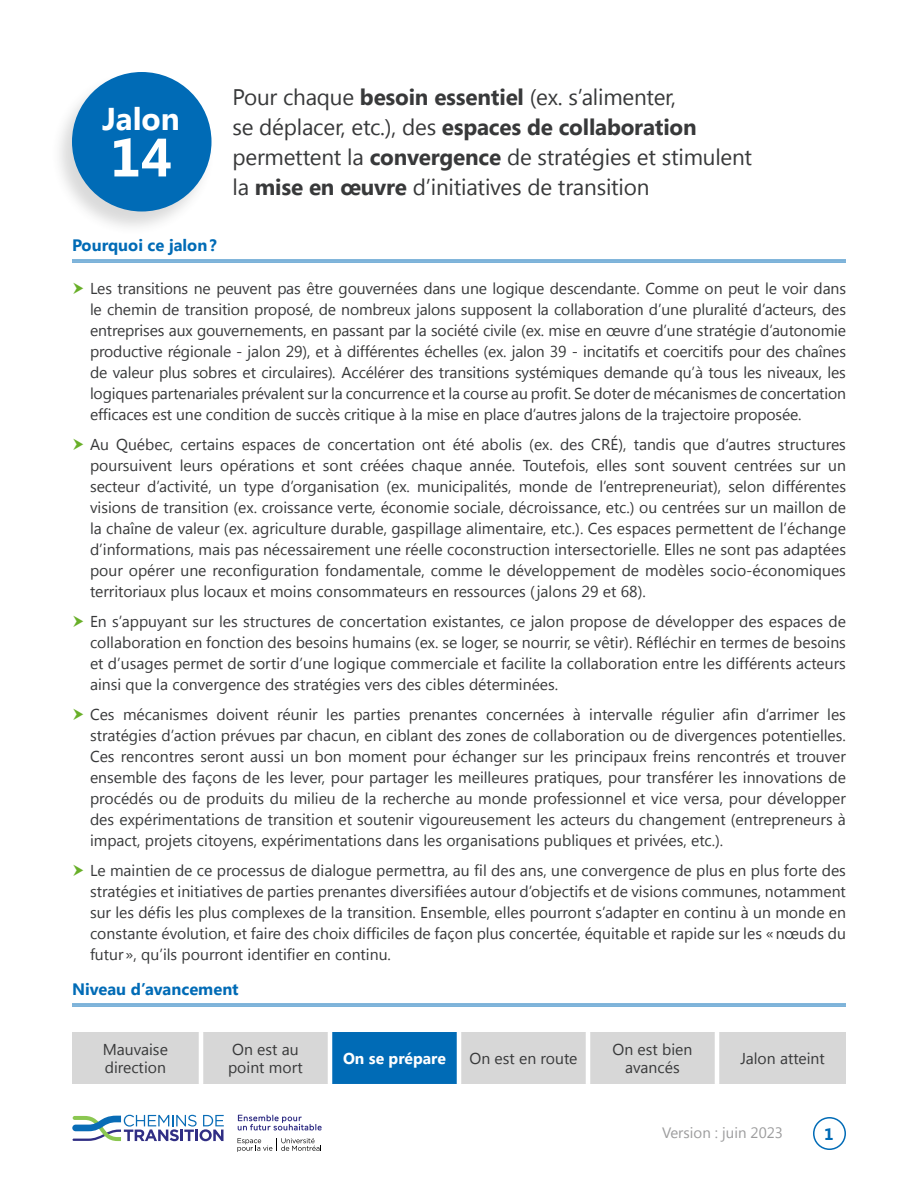
<style>
.page{position:relative;width:918px;height:1188px;background:#fff}
.page>*{position:absolute;margin:0;border:0;box-sizing:border-box;transform-origin:0 0}
.t1{font:700 54px "Segoe UI";color:#fff}
.t2{font:700 31.5px "Segoe UI";color:#fff}
.Titre{font:22.5px/30px "Segoe UI";letter-spacing:-.01em;color:#38393a}
.Sous-titres{font:700 16.5px "Segoe UI";color:#006bb6}
.Texte{font:15.75px/21px "Segoe UI";color:#38393a;text-align:justify}
.Texte-2{font:700 15.75px "Segoe UI";color:#fff}
.t3{font:15px "Segoe UI";color:#9c9c9d}
.s1{font-weight:700}
.s2{font-style:italic}
</style>
<div class="page">
<div style="left:813px;top:1117px;width:33px;height:33px;border:2px solid #006bb6;border-radius:50%"></div>
<svg style="left:72px;top:1115px;width:152px;height:26px"></svg>
<svg style="left:238px;top:1114px;width:84px;height:17px"></svg>
<svg style="left:237px;top:1138px;width:84px;height:14px"></svg>
<hr style="left:72px;top:260px;width:774px;height:1px;background:#006bb6">
<hr style="left:72px;top:262px;width:774px;height:1px;background:#006bb6">
<hr style="left:72px;top:1004px;width:774px;height:1px;background:#006bb6">
<hr style="left:72px;top:1006px;width:774px;height:1px;background:#006bb6">
<div style="left:72px;top:1032px;width:774px;height:52px;background:#d7d7d7"></div>
<div style="left:330px;top:1030px;width:129px;height:56px;background:#006bb6"></div>
<hr style="left:715px;top:1032px;width:4px;height:52px;background:#fff">
<hr style="left:199px;top:1032px;width:4px;height:52px;background:#fff">
<hr style="left:330px;top:1028px;width:129px;height:4px;background:#fff">
<hr style="left:328px;top:1032px;width:4px;height:52px;background:#fff">
<hr style="left:330px;top:1084px;width:129px;height:4px;background:#fff">
<hr style="left:457px;top:1032px;width:4px;height:52px;background:#fff">
<hr style="left:586px;top:1032px;width:4px;height:52px;background:#fff">
<div style="left:50px;top:72px;width:166px;height:164px;background:#38393a;opacity:.19"></div>
<div style="left:72px;top:72px;width:140px;height:140px;background:#006bb6;border-radius:50%"></div>
<p class="t2" style="left:102px;top:96px;width:79px">Jalon</p>
<p class="t1" style="left:110px;top:119px;width:64px">14</p>
<p class="Titre" style="left:232px;top:81px;width:521px">Pour chaque <span class="s1">besoin essentiel</span> (ex. s’alimenter,<br>se déplacer, etc.), des <span class="s1">espaces de collaboration </span>permettent la <span class="s1">convergence</span> de stratégies et stimulent la <span class="s1">mise en œuvre</span> d’initiatives de transition</p>
<p class="Sous-titres" style="left:72px;top:233px;width:146px">Pourquoi ce jalon?</p>
<p class="Texte" style="left:90px;top:277px;width:758px">Les transitions ne peuvent pas être gouvernées dans une logique descendante. Comme on peut le voir dans le chemin de transition proposé, de nombreux jalons supposent la collaboration d’une pluralité d’acteurs, des entreprises aux gouvernements, en passant par la société civile (ex. mise en œuvre d’une stratégie d’autonomie productive régionale - jalon 29), et à différentes échelles (ex. jalon 39 - incitatifs et coercitifs pour des chaînes de valeur plus sobres et circulaires)<span class="s2">.</span> Accélérer des transitions systémiques demande qu’à tous les niveaux, les logiques partenariales prévalent sur la concurrence et la course au profit. Se doter de mécanismes de concertation efficaces est une condition de succès critique à la mise en place d’autres jalons de la trajectoire proposée.</p>
<p class="Texte" style="left:90px;top:433px;width:758px">Au Québec, certains espaces de concertation ont été abolis (ex. des CRÉ), tandis que d’autres structures poursuivent leurs opérations et sont créées chaque année. Toutefois, elles sont souvent centrées sur un secteur d’activité, un type d’organisation (ex. municipalités, monde de l’entrepreneuriat), selon différentes visions de transition (ex. croissance verte<span class="s2">,</span> économie sociale, décroissance, etc.) ou centrées sur un maillon de la chaîne de valeur (ex. agriculture durable, gaspillage alimentaire, etc.). Ces espaces permettent de l’échange d’informations, mais pas nécessairement une réelle coconstruction intersectorielle. Elles ne sont pas adaptées pour opérer une reconfiguration fondamentale, comme le développement de modèles socio-économiques territoriaux plus locaux et moins consommateurs en ressources (jalons 29 et 68).</p>
<p class="Texte" style="left:90px;top:610px;width:758px">En s’appuyant sur les structures de concertation existantes, ce jalon propose de développer des espaces de collaboration en fonction des besoins humains (ex. se loger, se nourrir, se vêtir). Réfléchir en termes de besoins et d’usages permet de sortir d’une logique commerciale et facilite la collaboration entre les différents acteurs ainsi que la convergence des stratégies vers des cibles déterminées.</p>
<p class="Texte" style="left:90px;top:703px;width:758px">Ces mécanismes doivent réunir les parties prenantes concernées à intervalle régulier afin d’arrimer les stratégies d’action prévues par chacun, en ciblant des zones de collaboration ou de divergences potentielles.<br>Ces rencontres seront aussi un bon moment pour échanger sur les principaux freins rencontrés et trouver ensemble des façons de les lever, pour partager les meilleures pratiques, pour transférer les innovations de procédés ou de produits du milieu de la recherche au monde professionnel et vice versa, pour développer des expérimentations de transition et soutenir vigoureusement les acteurs du changement (entrepreneurs à impact, projets citoyens, expérimentations dans les organisations publiques et privées, etc.).</p>
<p class="Texte" style="left:90px;top:859px;width:758px">Le maintien de ce processus de dialogue permettra, au fil des ans, une convergence de plus en plus forte des stratégies et initiatives de parties prenantes diversifiées autour d’objectifs et de visions communes, notamment sur les défis les plus complexes de la transition. Ensemble, elles pourront s’adapter en continu à un monde en constante évolution, et faire des choix difficiles de façon plus concertée, équitable et rapide sur les «nœuds du futur», qu’ils pourront identifier en continu.</p>
<p class="Sous-titres" style="left:72px;top:977px;width:168px">Niveau d’avancement</p>
<p class="Texte" style="left:103px;top:1039px;width:67px;line-height:18px">Mauvaise direction</p>
<p class="Texte" style="left:228px;top:1039px;width:76px;line-height:18px">On est au point mort</p>
<p class="Texte-2" style="left:343px;top:1047px;width:104px">On se prépare</p>
<p class="Texte" style="left:470px;top:1047px;width:109px">On est en route</p>
<p class="Texte" style="left:613px;top:1039px;width:81px;line-height:18px;text-align:center">On est bien avancés</p>
<p class="Texte" style="left:740px;top:1047px;width:86px">Jalon atteint</p>
<p class="t3" style="left:662px;top:1123px;width:122px">Version : juin 2023</p>
<p class="Sous-titres" style="left:824px;top:1122px;width:11px">1</p>
</div>
